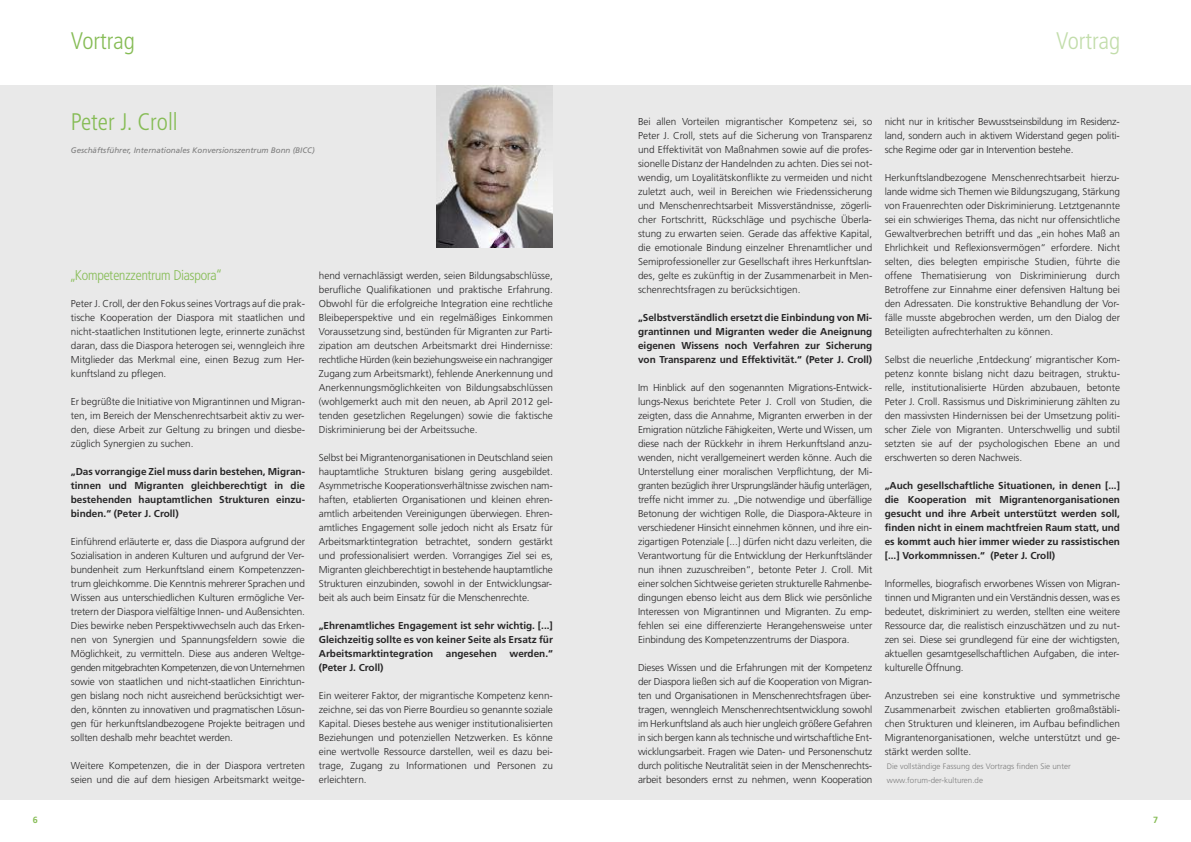
<style>
.page{position:relative;width:1191px;height:842px;background:#fff}
.page>*{position:absolute;margin:0;border:0;box-sizing:border-box;transform-origin:0 0}
.t1{font:300 condensed 24px "Frutiger";color:#86bc55}
.t2{font:300 condensed 24px "Frutiger";color:#c2ddaa}
.t3{font:300 14px "Frutiger Condensed BQ";color:#86bc55}
.t4{font:300 10px/14px "Frutiger";color:#272627;text-align:justify}
.t5{font:700 10px/14px "Frutiger";color:#272627;text-align:justify}
.t6{font:700 9px "Frutiger";color:#86bc55}
.t7{font:300 8px/14px "Frutiger";color:#7d7d7d}
.t8{font:italic 8px "Frutiger";color:#7d7d7d}
</style>
<div class="page">
<div style="left:595px;top:85px;width:595px;height:714px;background:#e9e9e9"></div>
<div style="left:0;top:85px;width:595px;height:714px;background:#e9e9e9"></div>
<img style="left:437px;top:85px;width:116px;height:163px">
<h1 class="t1" style="left:71px;top:27px;width:65px">Vortrag</h1>
<h1 class="t1" style="left:71px;top:109px;width:108px">Peter J. Croll</h1>
<p class="t8" style="left:71px;top:145px;width:245px">Geschäftsführer, Internationales Konversionszentrum Bonn (BICC)</p>
<p class="t6" style="left:33px;top:815px;width:7px">6</p>
<h2 class="t3" style="left:71px;top:267px;width:152px">„Kompetenzzentrum Diaspora“</h2>
<p class="t4" style="left:71px;top:296px;width:236px">Peter J. Croll, der den Fokus seines Vortrags auf die prak&shy;tische Kooperation der Diaspora mit staatlichen und nicht-staatlichen Institutionen legte, erinnerte zunächst daran, dass die Diaspora heterogen sei, wenngleich ihre Mitglieder das Merkmal eine, einen Bezug zum Her&shy;kunftsland zu pflegen.</p>
<p class="t4" style="left:71px;top:394px;width:236px">Er begrüßte die Initiative von Migrantinnen und Migran&shy;ten, im Bereich der Menschenrechtsarbeit aktiv zu wer&shy;den, diese Arbeit zur Geltung zu bringen und diesbe&shy;züglich Synergien zu suchen.</p>
<p class="t5" style="left:71px;top:464px;width:236px">„Das vorrangige Ziel muss darin bestehen, Migran&shy;tinnen und Migranten gleichberechtigt in die bestehenden hauptamtlichen Strukturen einzu&shy;binden.“ (Peter J. Croll)</p>
<p class="t4" style="left:71px;top:534px;width:236px">Einführend erläuterte er, dass die Diaspora aufgrund der Sozialisation in anderen Kulturen und aufgrund der Ver&shy;bundenheit zum Herkunftsland einem Kompetenzzen&shy;trum gleichkomme. Die Kenntnis mehrerer Sprachen und Wissen aus unterschiedlichen Kulturen ermögliche Ver&shy;tretern der Diaspora vielfältige Innen- und Außensichten.<br>Dies bewirke neben Perspektivwechseln auch das Erken&shy;nen von Synergien und Spannungsfeldern sowie die Möglichkeit, zu vermitteln. Diese aus anderen Weltge&shy;genden mitgebrachten Kompetenzen, die von Unternehmen sowie von staatlichen und nicht-staatlichen Einrichtun&shy;gen bislang noch nicht ausreichend berücksichtigt wer&shy;den, könnten zu innovativen und pragmatischen Lösun&shy;gen für herkunftslandbezogene Projekte beitragen und sollten deshalb mehr beachtet werden.</p>
<p class="t4" style="left:71px;top:758px;width:236px">Weitere Kompetenzen, die in der Diaspora vertreten seien und die auf dem hiesigen Arbeitsmarkt weitge-</p>
<p class="t4" style="left:319px;top:268px;width:236px">hend vernachlässigt werden, seien Bildungsabschlüsse, berufliche Qualifikationen und praktische Erfahrung.<br>Obwohl für die erfolgreiche Integration eine rechtliche Bleibeperspektive und ein regelmäßiges Einkommen Voraussetzung sind, bestünden für Migranten zur Parti&shy;zipation am deutschen Arbeitsmarkt drei Hindernisse: rechtliche Hürden (kein beziehungsweise ein nachrangiger Zugang zum Arbeitsmarkt), fehlende Anerkennung und Anerkennungsmöglichkeiten von Bildungsabschlüssen (wohlgemerkt auch mit den neuen, ab April 2012 gel&shy;tenden gesetzlichen Regelungen) sowie die faktische Diskriminierung bei der Arbeitssuche.</p>
<p class="t4" style="left:319px;top:450px;width:236px">Selbst bei Migrantenorganisationen in Deutschland seien hauptamtliche Strukturen bislang gering ausgebildet.<br>Asymmetrische Kooperationsverhältnisse zwischen nam&shy;haften, etablierten Organisationen und kleinen ehren&shy;amtlich arbeitenden Vereinigungen überwiegen. Ehren&shy;amtliches Engagement solle jedoch nicht als Ersatz für Arbeitsmarktintegration betrachtet, sondern gestärkt und professionalisiert werden. Vorrangiges Ziel sei es, Migranten gleichberechtigt in bestehende hauptamtliche Strukturen einzubinden, sowohl in der Entwicklungsar&shy;beit als auch beim Einsatz für die Menschenrechte.</p>
<p class="t5" style="left:319px;top:618px;width:236px">„Ehrenamtliches Engagement ist sehr wichtig. [...] Gleichzeitig sollte es von keiner Seite als Ersatz für Arbeitsmarktintegration</p>
<p class="t5" style="left:446px;top:646px;width:53px">angesehen</p>
<p class="t5" style="left:509px;top:646px;width:45px">werden.“</p>
<p class="t5" style="left:319px;top:660px;width:66px">(Peter J. Croll)</p>
<p class="t4" style="left:319px;top:688px;width:236px">Ein weiterer Faktor, der migrantische Kompetenz kenn&shy;zeichne, sei das von Pierre Bourdieu so genannte soziale Kapital. Dieses bestehe aus weniger institutionalisierten Beziehungen und potenziellen Netzwerken. Es könne eine wertvolle Ressource darstellen, weil es dazu bei&shy;trage, Zugang zu Informationen und Personen zu erleichtern.</p>
<h1 class="t2" style="left:1056px;top:27px;width:65px">Vortrag</h1>
<p class="t4" style="left:638px;top:114px;width:236px">Bei allen Vorteilen migrantischer Kompetenz sei, so Peter J. Croll, stets auf die Sicherung von Transparenz und Effektivität von Maßnahmen sowie auf die profes&shy;sionelle Distanz der Handelnden zu achten. Dies sei not&shy;wendig, um Loyalitätskonflikte zu vermeiden und nicht zuletzt auch, weil in Bereichen wie Friedenssicherung und Menschenrechtsarbeit Missverständnisse, zögerli&shy;cher Fortschritt, Rückschläge und psychische Überla&shy;stung zu erwarten seien. Gerade das affektive Kapital, die emotionale Bindung einzelner Ehrenamtlicher und Semiprofessioneller zur Gesellschaft ihres Herkunftslan&shy;des, gelte es zukünftig in der Zusammenarbeit in Men&shy;schenrechtsfragen zu berücksichtigen.</p>
<p class="t5" style="left:638px;top:310px;width:236px">„Selbstverständlich ersetzt die Einbindung von Mi&shy;grantinnen und Migranten weder die Aneignung eigenen Wissens noch Verfahren zur Sicherung von Transparenz und Effektivität.“ (Peter J. Croll)</p>
<p class="t4" style="left:638px;top:380px;width:236px">Im Hinblick auf den sogenannten Migrations-Entwick&shy;lungs-Nexus berichtete Peter J. Croll von Studien, die zeigten, dass die Annahme, Migranten erwerben in der Emigration nützliche Fähigkeiten, Werte und Wissen, um diese nach der Rückkehr in ihrem Herkunftsland anzu&shy;wenden, nicht verallgemeinert werden könne. Auch die Unterstellung einer moralischen Verpflichtung, der Mi&shy;granten bezüglich ihrer Ursprungsländer häufig unterlägen, treffe nicht immer zu. „Die notwendige und überfällige Betonung der wichtigen Rolle, die Diaspora-Akteure in verschiedener Hinsicht einnehmen können, und ihre ein&shy;zigartigen Potenziale [...] dürfen nicht dazu verleiten, die Verantwortung für die Entwicklung der Herkunftsländer nun ihnen zuzuschreiben“, betonte Peter J. Croll. Mit einer solchen Sichtweise gerieten strukturelle Rahmenbe&shy;dingungen ebenso leicht aus dem Blick wie persönliche Interessen von Migrantinnen und Migranten. Zu emp&shy;fehlen sei eine differenzierte Herangehensweise unter Einbindung des Kompetenzzentrums der Diaspora.</p>
<p class="t4" style="left:638px;top:660px;width:236px">Dieses Wissen und die Erfahrungen mit der Kompetenz der Diaspora ließen sich auf die Kooperation von Migran&shy;ten und Organisationen in Menschenrechtsfragen über&shy;tragen, wenngleich Menschenrechtsentwicklung sowohl im Herkunftsland als auch hier ungleich größere Gefahren in sich bergen kann als technische und wirtschaftliche Ent&shy;wicklungsarbeit. Fragen wie Daten- und Personenschutz durch politische Neutralität seien in der Menschenrechts&shy;arbeit besonders ernst zu nehmen, wenn Kooperation</p>
<p class="t4" style="left:884px;top:114px;width:237px">nicht nur in kritischer Bewusstseinsbildung im Residenz&shy;land, sondern auch in aktivem Widerstand gegen politi&shy;sche Regime oder gar in Intervention bestehe.</p>
<p class="t4" style="left:884px;top:170px;width:237px">Herkunftslandbezogene Menschenrechtsarbeit hierzu&shy;lande widme sich Themen wie Bildungszugang, Stärkung von Frauenrechten oder Diskriminierung. Letztgenannte sei ein schwieriges Thema, das nicht nur offensichtliche Gewaltverbrechen betrifft und das „ein hohes Maß an Ehrlichkeit und Reflexionsvermögen“ erfordere. Nicht selten, dies belegten empirische Studien, führte die offene Thematisierung von Diskriminierung durch Betroffene zur Einnahme einer defensiven Haltung bei den Adressaten. Die konstruktive Behandlung der Vor&shy;fälle musste abgebrochen werden, um den Dialog der Beteiligten aufrechterhalten zu können.</p>
<p class="t4" style="left:884px;top:352px;width:237px">Selbst die neuerliche ‚Entdeckung’ migrantischer Kom&shy;petenz konnte bislang nicht dazu beitragen, struktu&shy;relle, institutionalisierte Hürden abzubauen, betonte Peter J. Croll. Rassismus und Diskriminierung zählten zu den massivsten Hindernissen bei der Umsetzung politi&shy;scher Ziele von Migranten. Unterschwellig und subtil setzten sie auf der psychologischen Ebene an und erschwerten so deren Nachweis.</p>
<p class="t5" style="left:884px;top:478px;width:237px">„Auch gesellschaftliche Situationen, in denen [...] die Kooperation mit Migrantenorganisationen gesucht und ihre Arbeit unterstützt werden soll, finden nicht in einem machtfreien Raum statt, und es kommt auch hier immer wieder zu rassistischen [...] Vorkommnissen.“ (Peter J. Croll)</p>
<p class="t4" style="left:884px;top:576px;width:237px">Informelles, biografisch erworbenes Wissen von Migran&shy;tinnen und Migranten und ein Verständnis dessen, was es bedeutet, diskriminiert zu werden, stellten eine weitere Ressource dar, die realistisch einzuschätzen und zu nut&shy;zen sei. Diese sei grundlegend für eine der wichtigsten, aktuellen gesamtgesellschaftlichen Aufgaben, die inter&shy;kulturelle Öffnung.</p>
<p class="t4" style="left:884px;top:688px;width:237px">Anzustreben sei eine konstruktive und symmetrische Zusammenarbeit zwischen etablierten großmaßstäbli&shy;chen Strukturen und kleineren, im Aufbau befindlichen Migrantenorganisationen, welche unterstützt und ge&shy;stärkt werden sollte.</p>
<p class="t7" style="left:887px;top:759px;width:185px">Die vollständige Fassung des Vortrags finden Sie unter www.forum-der-kulturen.de</p>
<p class="t6" style="left:1153px;top:815px;width:7px">7</p>
</div>
